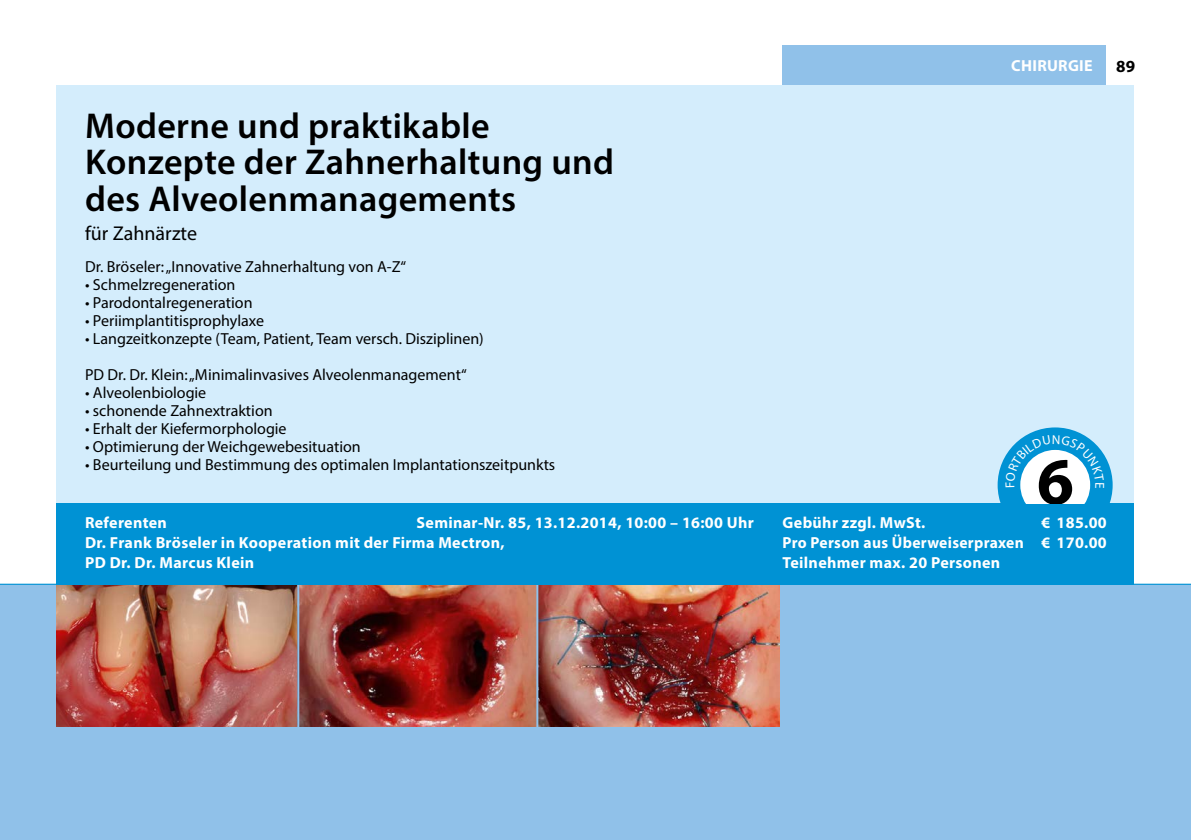
<style>
.page{position:relative;width:1191px;height:840px;background:#fff}
.page>*{position:absolute;margin:0;border:0;box-sizing:border-box;transform-origin:0 0}
.t1{font:700 67px "Myriad Pro";color:#000}
.t2{font:600 36px/36px "Myriad Pro";letter-spacing:.01em;color:#000}
.t3{font:20px "Myriad Pro";color:#000}
.t4{font:700 17px "Myriad Pro";color:#000}
.t5{font:16px "Myriad Pro";color:#000}
.t6{font:700 16px/20px "Myriad Pro";letter-spacing:.02em;color:#fff;text-align:justify}
</style>
<div class="page">
<div style="left:782px;top:45px;width:324px;height:543px;background:#90c1e9"></div>
<div style="left:57px;top:85px;width:1077px;height:500px;background:#d4edfc"></div>
<div style="left:0;top:584px;width:1191px;height:255px;background:#90c1e9"></div>
<img style="left:57px;top:584px;width:240px;height:142px">
<img style="left:299px;top:584px;width:240px;height:142px">
<img style="left:539px;top:584px;width:241px;height:142px">
<hr style="left:536px;top:583px;width:2px;height:146px;background:#90c1e9">
<div style="left:57px;top:503px;width:1077px;height:81px;background:#0092d4"></div>
<hr style="left:0;top:583px;width:1191px;height:1px;background:#0092d4">
<svg style="left:997px;top:427px;width:115px;height:76px"></svg>
<h2 class="t2" style="left:85px;top:107px;width:530px">Moderne und praktikable<br>Konzepte der Zahnerhaltung und des Alveolenmanagements</h2>
<p class="t3" style="left:85px;top:221px;width:113px">für Zahnärzte</p>
<p class="t5" style="left:85px;top:256px;width:323px">Dr. Bröseler: „Innovative Zahnerhaltung von A-Z“</p>
<p class="t5" style="left:85px;top:274px;width:152px">• Schmelzregeneration</p>
<p class="t5" style="left:85px;top:292px;width:169px">• Parodontalregeneration</p>
<p class="t5" style="left:85px;top:310px;width:180px">• Periimplantitisprophylaxe</p>
<p class="t5" style="left:85px;top:328px;width:400px">• Langzeitkonzepte (Team, Patient, Team versch. Disziplinen)</p>
<p class="t5" style="left:85px;top:364px;width:383px">PD Dr. Dr. Klein: „Minimalinvasives Alveolenmanagement“</p>
<p class="t5" style="left:85px;top:382px;width:123px">• Alveolenbiologie</p>
<p class="t5" style="left:85px;top:400px;width:189px">• schonende Zahnextraktion</p>
<p class="t5" style="left:85px;top:418px;width:203px">• Erhalt der Kiefermorphologie</p>
<p class="t5" style="left:85px;top:436px;width:277px">• Optimierung der Weichgewebesituation</p>
<p class="t5" style="left:85px;top:454px;width:472px">• Beurteilung und Bestimmung des optimalen Implantationszeitpunkts</p>
<p class="t6" style="left:85px;top:512px;width:83px">Referenten</p>
<p class="t6" style="left:85px;top:512px;width:670px;text-align:left;text-indent:331px">Seminar-Nr. 85, 13.12.2014, 10:00 – 16:00 Uhr<br>Dr. Frank Bröseler in Kooperation mit der Firma Mectron,<br>PD Dr. Dr. Marcus Klein</p>
<p class="t6" style="left:1011px;top:55px;width:83px">CHIRURGIE</p>
<p class="t4" style="left:1116px;top:55px;width:20px">89</p>
<h1 class="t1" style="left:1036px;top:437px;width:39px">6</h1>
<p class="t6" style="left:782px;top:512px;width:144px">Gebühr zzgl. MwSt.</p>
<p class="t6" style="left:782px;top:512px;width:326px;text-indent:259px">€ 185.00<br>Pro Person aus Überweiserpraxen € 170.00<br>Teilnehmer max. 20 Personen</p>
</div>
